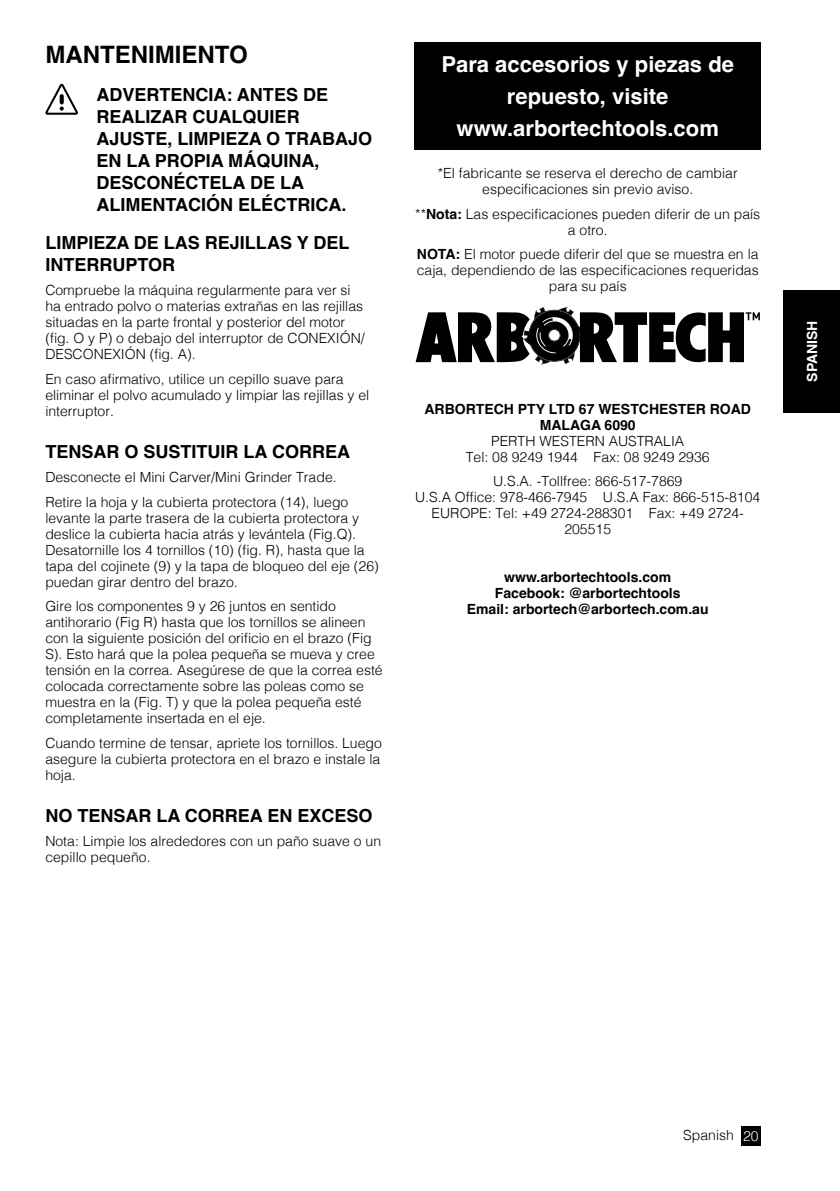
<style>
.page{position:relative;width:840px;height:1191px;background:#fff}
.page>*{position:absolute;margin:0;border:0;box-sizing:border-box;transform-origin:0 0}
.t1{font:700 24px "Helvetica";color:#000}
.t2{font:700 22px/32px "Helvetica";color:#fff;text-align:center}
.t3{font:700 18px/22px "Helvetica";color:#000}
.t4{font:300 14px/16px "Helvetica";color:#000}
.t5{font:700 14px/16px "Helvetica";color:#000;text-align:center}
.t6{font:700 14px "Helvetica";color:#fff}
.s1{font-weight:700}
.s2{color:#fff}
</style>
<div class="page">
<div style="left:782px;top:290px;width:57px;height:122px;background:#000"></div>
<div style="left:740px;top:1125px;width:20px;height:20px;background:#000"></div>
<svg style="left:45px;top:84px;width:33px;height:31px"></svg>
<div style="left:414px;top:42px;width:346px;height:108px;background:#000"></div>
<svg style="left:415px;top:307px;width:344px;height:57px"></svg>
<h1 class="t1" style="left:45px;top:40px;width:204px">MANTENIMIENTO</h1>
<p class="t3" style="left:96px;top:85px;width:277px">ADVERTENCIA: ANTES DE<br>REALIZAR CUALQUIER<br>AJUSTE, LIMPIEZA O TRABAJO<br>EN LA PROPIA MÁQUINA,<br>DESCONÉCTELA DE LA<br>ALIMENTACIÓN ELÉCTRICA.</p>
<p class="t3" style="left:45px;top:233px;width:305px">LIMPIEZA DE LAS REJILLAS Y DEL<br>INTERRUPTOR</p>
<p class="t4" style="left:45px;top:281px;width:320px">Compruebe la máquina regularmente para ver si ha entrado polvo o materias extrañas en las rejillas situadas en la parte frontal y posterior del motor (fig. O y P) o debajo del interruptor de CONEXIÓN/ DESCONEXIÓN (fig. A).</p>
<p class="t4" style="left:45px;top:370px;width:325px">En caso afirmativo, utilice un cepillo suave para eliminar el polvo acumulado y limpiar las rejillas y el interruptor.</p>
<p class="t3" style="left:45px;top:442px;width:306px">TENSAR O SUSTITUIR LA CORREA</p>
<p class="t4" style="left:45px;top:464px;width:304px;line-height:24.4px">Desconecte el Mini Carver/Mini Grinder Trade.<br>Retire la hoja y la cubierta protectora (14), luego</p>
<p class="t4" style="left:45px;top:508px;width:335px">levante la parte trasera de la cubierta protectora y deslice la cubierta hacia atrás y levántela (Fig.Q).<br>Desatornille los 4 tornillos (10) (fig. R), hasta que la tapa del cojinete (9) y la tapa de bloqueo del eje (26) puedan girar dentro del brazo.</p>
<p class="t4" style="left:45px;top:597px;width:338px">Gire los componentes 9 y 26 juntos en sentido antihorario (Fig R) hasta que los tornillos se alineen con la siguiente posición del orificio en el brazo (Fig S). Esto hará que la polea pequeña se mueva y cree tensión en la correa. Asegúrese de que la correa esté colocada correctamente sobre las poleas como se muestra en la (Fig. T) y que la polea pequeña esté completamente insertada en el eje.</p>
<p class="t4" style="left:45px;top:733px;width:338px;text-align:justify">Cuando termine de tensar, apriete los tornillos. Luego asegure la cubierta protectora en el brazo e instale la hoja.</p>
<p class="t3" style="left:45px;top:806px;width:328px">NO TENSAR LA CORREA EN EXCESO</p>
<p class="t4" style="left:45px;top:832px;width:337px">Nota: Limpie los alrededores con un paño suave o un cepillo pequeño.</p>
<h2 class="t2" style="left:441px;top:51px;width:294px">Para accesorios y piezas de repuesto, visite www.arbortechtools.com</h2>
<p class="t4" style="left:437px;top:164px;width:301px;text-align:center">*El fabricante se reserva el derecho de cambiar especificaciones sin previo aviso.</p>
<p class="t4" style="left:415px;top:204px;width:346px;text-align:center">**<span class="s1">Nota:</span> Las especificaciones pueden diferir de un país a otro.</p>
<p class="t4" style="left:416px;top:245px;width:343px;text-align:center"><span class="s1">NOTA:</span> El motor puede diferir del que se muestra en la caja, dependiendo de las especificaciones requeridas para su país</p>
<p class="t5" style="left:424px;top:402px;width:328px">ARBORTECH PTY LTD 67 WESTCHESTER ROAD<br>MALAGA 6090</p>
<p class="t4" style="left:465px;top:432px;width:245px;text-align:center">PERTH WESTERN AUSTRALIA<br>Tel: 08 9249 1944 Fax: 08 9249 2936</p>
<p class="t4" style="left:415px;top:472px;width:346px;text-align:center">U.S.A. -Tollfree: 866-517-7869<br>U.S.A Office: 978-466-7945 U.S.A Fax: 866-515-8104<br>EUROPE: Tel: +49 2724-288301 Fax: +49 2724- 205515</p>
<p class="t5" style="left:466px;top:571px;width:243px">www.arbortechtools.com<br>Facebook: @arbortechtools<br>Email: arbortech@arbortech.com.au</p>
<p class="t6" style="left:803px;top:381px;width:63px;rotate:-90deg">SPANISH</p>
<p class="t4" style="left:683px;top:1126px;width:77px">Spanish <span class="s2">20</span></p>
</div>
